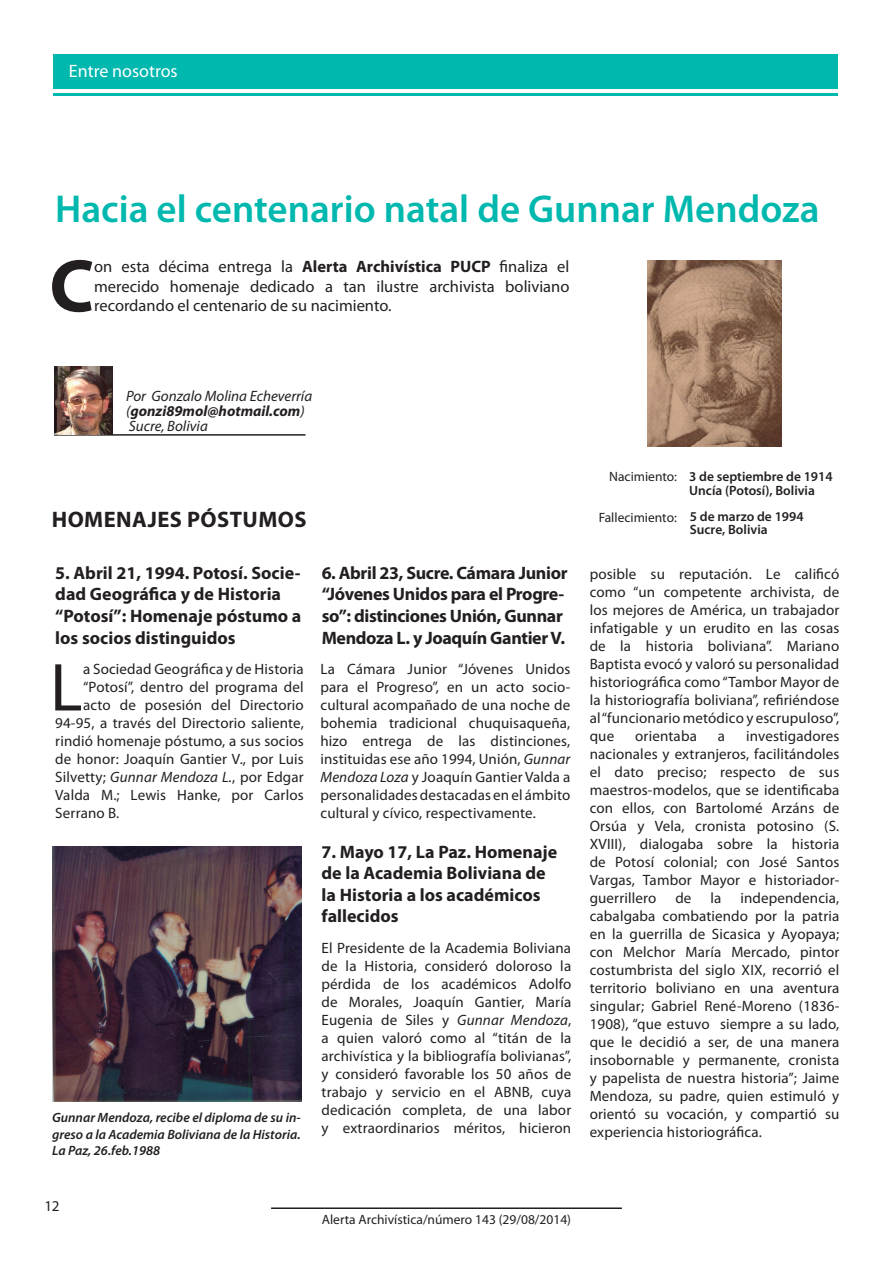
<style>
.page{position:relative;width:893px;height:1263px;background:#fff}
.page>*{position:absolute;margin:0;border:0;box-sizing:border-box;transform-origin:0 0}
.t1{font:700 75.3px "Myriad Pro";color:#231f20}
.t2{font:68.4px "Myriad Pro";color:#231f20}
.t3{font:600 39px "Myriad Pro";color:#00b8ae}
.t4{font:700 22.5px "Myriad Pro";letter-spacing:.02em;color:#231f20}
.t5{font:700 18px/21.6px "Myriad Pro";color:#231f20}
.t6{font:700 18px/21.6px "Myriad Pro";letter-spacing:-.02em;color:#231f20}
.t7{font:18px "Myriad Pro";color:#fff}
.t8{font:16.5px/19.8px "Myriad Pro";color:#231f20;text-align:justify}
.t9{font:15px/18px "Myriad Pro";letter-spacing:.01em;color:#231f20;text-align:justify}
.t10{font:italic 15px/15px "Myriad Pro";color:#231f20}
.t11{font:italic 600 13.5px/16.2px "Myriad Pro";color:#231f20;text-align:justify}
.t12{font:600 13.5px/12.6px "Myriad Pro";color:#231f20}
.t13{font:13.5px "Myriad Pro";color:#231f20}
.s1{font-weight:700}
.s2{font-style:italic}
.s3{font-weight:400}
</style>
<div class="page">
<hr style="left:271px;top:1207px;width:351px;height:2px;background:#231f20">
<div style="left:53px;top:54px;width:784px;height:34px;background:#00b8ae"></div>
<hr style="left:53px;top:94px;width:784px;height:2px;background:#00b8ae">
<img style="left:647px;top:260px;width:135px;height:187px">
<hr style="left:54px;top:434px;width:252px;height:2px;background:#231f20">
<img style="left:54px;top:366px;width:59px;height:68px">
<img style="left:52px;top:846px;width:250px;height:255px">
<p class="t7" style="left:69px;top:60px;width:110px">Entre nosotros</p>
<h3 class="t3" style="left:55px;top:184px;width:766px">Hacia el centenario natal de Gunnar Mendoza</h3>
<h1 class="t1" style="left:49px;top:237px;width:42px">C</h1>
<p class="t8" style="left:94px;top:256px;width:477px">on esta décima entrega la <span class="s1">Alerta Archivística PUCP</span> finaliza el merecido homenaje dedicado a tan ilustre archivista boliviano recordando el centenario de su nacimiento.</p>
<p class="t10" style="left:126px;top:388px;width:188px">Por Gonzalo Molina Echeverría (<span class="s1">gonzi89mol@hotmail.com</span>)<br>Sucre, Bolivia</p>
<h3 class="t4" style="left:52px;top:505px;width:17px">Home</h3>
<h3 class="t4" style="left:116px;top:505px;width:144px">najes póstumo</h3>
<h3 class="t4" style="left:294px;top:505px;width:14px">s</h3>
<p class="t5" style="left:55px;top:561px;width:248px">5. Abril 21, 1994. Potosí. Socie&shy;dad Geográfica y de Historia “Potosí”: Homenaje póstumo a los socios distinguidos</p>
<h2 class="t2" style="left:50px;top:645px;width:34px">L</h2>
<p class="t9" style="left:83px;top:660px;width:222px">a Sociedad Geográfica y de Historia</p>
<p class="t9" style="left:83px;top:678px;width:222px">“Potosí”, dentro del programa del</p>
<p class="t9" style="left:83px;top:696px;width:222px">acto de posesión del Directorio</p>
<p class="t9" style="left:55px;top:714px;width:250px">94-95, a través del Directorio saliente,</p>
<p class="t9" style="left:55px;top:732px;width:250px">rindió homenaje póstumo, a sus socios</p>
<p class="t9" style="left:55px;top:750px;width:250px">de honor: Joaquín Gantier V., por Luis</p>
<p class="t9" style="left:55px;top:768px;width:250px">Silvetty; <span class="s2">Gunnar Mendoza L.</span>, por Edgar</p>
<p class="t9" style="left:55px;top:786px;width:250px">Valda M.; Lewis Hanke, por Carlos</p>
<p class="t9" style="left:55px;top:804px;width:66px">Serrano B.</p>
<p class="t11" style="left:52px;top:1109px;width:250px">Gunnar Mendoza, recibe el diploma de su in&shy;greso a la Academia Boliviana de la Historia.<br>La Paz, 26.feb.1988</p>
<p class="t6" style="left:322px;top:561px;width:247px">6. Abril 23, Sucre. Cámara Junior “Jóvenes Unidos para el Progre&shy;so”: distinciones Unión, Gunnar<br>Mendoza L. y Joaquín Gantier V.</p>
<p class="t9" style="left:320px;top:660px;width:251px">La Cámara Junior “Jóvenes Unidos para el Progreso”, en un acto socio&shy;cultural acompañado de una noche de bohemia tradicional chuquisaqueña, hizo entrega de las distinciones, instituidas ese año 1994, Unión, <span class="s2">Gunnar Mendoza Loza</span> y Joaquín Gantier Valda a personalidades destacadas en el ámbito cultural y cívico, respectivamente.</p>
<p class="t5" style="left:322px;top:840px;width:237px">7. Mayo 17, La Paz. Homenaje de la Academia Boliviana de la Historia a los académicos fallecidos</p>
<p class="t9" style="left:322px;top:939px;width:251px">El Presidente de la Academia Boliviana de la Historia, consideró doloroso la pérdida de los académicos Adolfo de Morales, Joaquín Gantier, María Eugenia de Siles y <span class="s2">Gunnar Mendoza</span>, a quien valoró como al “titán de la archivística y la bibliografía bolivianas”, y consideró favorable los 50 años de trabajo y servicio en el ABNB, cuya dedicación completa, de una labor y extraordinarios méritos, hicieron</p>
<p class="t9" style="left:45px;top:1197px;width:16px">12</p>
<p class="t13" style="left:322px;top:1211px;width:251px">Alerta Archivística/número 143 (29/08/2014)</p>
<p class="t12" style="left:689px;top:469px;width:145px;line-height:13.5px">3 de septiembre de 1914<br>Uncía (Potosí), Bolivia</p>
<p class="t13" style="left:609px;top:468px;width:69px">Nacimiento:</p>
<p class="t12" style="left:690px;top:510px;width:115px;text-indent:-91px"><span class="s3">Fallecimiento:</span> 5 de marzo de 1994<br>Sucre, Bolivia</p>
<p class="t9" style="left:590px;top:564px;width:251px">posible su reputación. Le calificó como “un competente archivista, de los mejores de América, un trabajador infatigable y un erudito en las cosas de la historia boliviana”. Mariano Baptista evocó y valoró su personalidad historiográfica como “Tambor Mayor de la historiografía boliviana”, refiriéndose al “funcionario metódico y escrupuloso”, que</p>
<p class="t9" style="left:590px;top:726px;width:251px;text-indent:157px">investigadores nacionales y extranjeros, facilitándoles el dato preciso; respecto de sus maestros-modelos, que se identificaba con ellos, con Bartolomé Arzáns de Orsúa y Vela, cronista potosino (S.<br>XVIII), dialogaba sobre la historia de Potosí colonial; con José Santos Vargas, Tambor Mayor e historiador&shy;guerrillero</p>
<p class="t9" style="left:635px;top:726px;width:63px">orientaba</p>
<p class="t9" style="left:718px;top:726px;width:9px">a</p>
<p class="t9" style="left:590px;top:888px;width:251px;text-indent:151px">independencia, cabalgaba combatiendo por la patria en la guerrilla de Sicasica y Ayopaya; con Melchor María Mercado, pintor costumbrista del siglo XIX, recorrió el territorio boliviano en una aventura singular; Gabriel René-Moreno (1836- 1908), “que estuvo siempre a su lado, que le decidió a ser, de una manera insobornable y permanente, cronista y papelista de nuestra historia”; Jaime Mendoza, su padre, quien estimuló y orientó su vocación, y compartió su experiencia historiográfica.</p>
<p class="t9" style="left:675px;top:888px;width:18px">de</p>
<p class="t9" style="left:710px;top:888px;width:12px">la</p>
</div>
